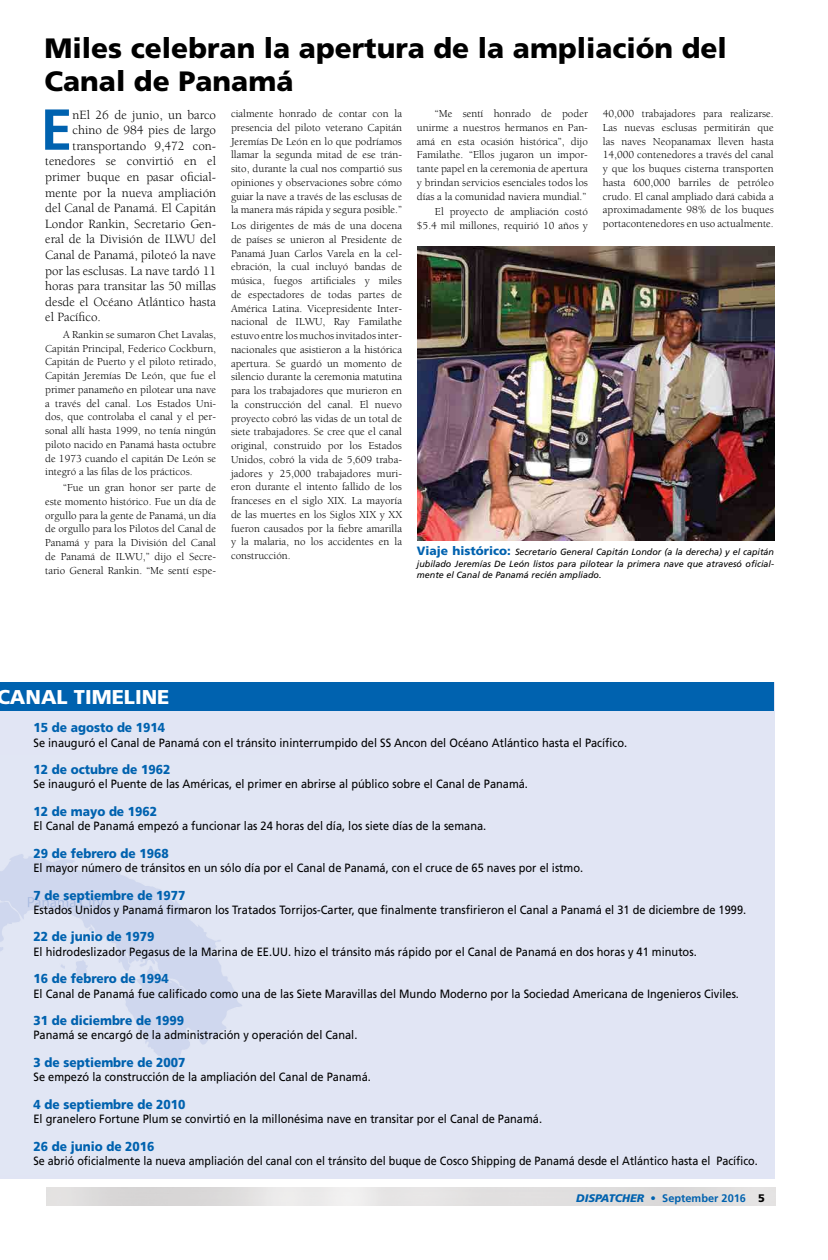
<style>
.page{position:relative;width:828px;height:1260px;background:#fff}
.page>*{position:absolute;margin:0;border:0;box-sizing:border-box;transform-origin:0 0}
.t1{font:700 57.7px "Frutiger";color:#0062af}
.t2{font:900 28px/33px "Frutiger";color:#000}
.t3{font:900 20px "Frutiger";color:#fff}
.t4{font:13px "Berkeley";color:#000}
.t5{font:900 13px "Frutiger";color:#0062af;scale:.92 1}
.t6{font:12px "Frutiger";color:#000;scale:.92 1}
.t7{font:12px "Frutiger";color:#000;scale:.9 1}
.t8{font:11px/13.8px "Berkeley";color:#000;text-align:justify}
.t9{font:700 11px "Frutiger";color:#0062af}
.t10{font:italic 9px/11.3px "Frutiger";color:#000;text-align:justify}
.s1{font-weight:900;font-style:normal;font-size:12px;color:#0062af}
.s2{font-weight:900;font-style:italic}
.s3{font-weight:900;color:#000}
</style>
<div class="page">
<div style="left:0;top:682px;width:774px;height:497px;background:#e1e5f4"></div>
<img style="left:0;top:854px;width:242px;height:219px">
<div style="left:0;top:682px;width:774px;height:29px;background:#0062af"></div>
<img style="left:417px;top:246px;width:357px;height:295px">
<h2 class="t2" style="left:44px;top:31px;width:684px">Miles celebran la apertura de la ampliación del<br>Canal de Panamá</h2>
<h1 class="t1" style="left:40px;top:96px;width:34px">E</h1>
<p class="t4" style="left:73px;top:108px;width:145px">nEl 26 de junio, un barco</p>
<p class="t4" style="left:73px;top:123px;width:145px">chino de 984 pies de largo</p>
<p class="t4" style="left:73px;top:139px;width:145px">transportando 9,472 con-</p>
<p class="t4" style="left:45px;top:154px;width:173px">tenedores se convirtió en el</p>
<p class="t4" style="left:45px;top:170px;width:173px">primer buque en pasar oficial-</p>
<p class="t4" style="left:45px;top:186px;width:172px">mente por la nueva ampliación</p>
<p class="t4" style="left:45px;top:201px;width:173px">del Canal de Panamá. El Capitán</p>
<p class="t4" style="left:45px;top:217px;width:172px">Londor Rankin, Secretario Gen-</p>
<p class="t4" style="left:45px;top:232px;width:172px">eral de la División de ILWU del</p>
<p class="t4" style="left:45px;top:248px;width:172px">Canal de Panamá, piloteó la nave</p>
<p class="t4" style="left:45px;top:264px;width:173px">por las esclusas. La nave tardó 11</p>
<p class="t4" style="left:45px;top:279px;width:172px">horas para transitar las 50 millas</p>
<p class="t4" style="left:45px;top:295px;width:173px">desde el Océano Atlántico hasta</p>
<p class="t4" style="left:45px;top:310px;width:57px">el Pacífico.</p>
<p class="t8" style="left:45px;top:328px;width:173px;text-indent:18px">A Rankin se sumaron Chet Lavalas, Capitán Principal, Federico Cockburn, Capitán de Puerto y el piloto retirado, Capitán Jeremías De León, que fue el primer panameño en pilotear una nave a través del canal. Los Estados Uni&shy;dos, que controlaba el canal y el per&shy;sonal allí hasta 1999, no tenía ningún piloto nacido en Panamá hasta octubre de 1973 cuando el capitán De León se integró a las filas de los prácticos.</p>
<p class="t8" style="left:45px;top:481px;width:173px;text-indent:18px">“Fue un gran honor ser parte de este momento histórico. Fue un día de orgullo para la gente de Panamá, un día de orgullo para los Pilotos del Canal de Panamá y para la División del Canal de Panamá de ILWU,” dijo el Secre&shy;tario General Rankin. “Me sentí espe-</p>
<p class="t8" style="left:231px;top:107px;width:173px">cialmente honrado de contar con la presencia del piloto veterano Capitán Jeremías De León en lo que podríamos llamar la segunda mitad de ese trán&shy;sito, durante la cual nos compartió sus opiniones y observaciones sobre cómo guiar la nave a través de las esclusas de la manera más rápida y segura posible.”</p>
<p class="t8" style="left:231px;top:219px;width:173px">Los dirigentes de más de una docena de países se unieron al Presidente de Panamá Juan Carlos Varela en la cel&shy;ebración, la cual incluyó bandas de música, fuegos artificiales y miles de espectadores de todas partes de América Latina. Vicepresidente Inter&shy;nacional de ILWU, Ray Familathe estuvo entre los muchos invitados inter&shy;nacionales que asistieron a la histórica apertura. Se guardó un momento de silencio durante la ceremonia matutina para los trabajadores que murieron en la construcción del canal. El nuevo proyecto cobró las vidas de un total de siete trabajadores. Se cree que el canal original, construido por los Estados Unidos, cobró la vida de 5,609 traba&shy;jadores y 25,000 trabajadores muri&shy;eron durante el intento fallido de los franceses en el siglo XIX. La mayoría de las muertes en los Siglos XIX y XX fueron causados por la fiebre amarilla y la malaria, no los accidentes en la construcción.</p>
<p class="t8" style="left:417px;top:107px;width:173px;text-indent:18px">“Me sentí honrado de poder unirme a nuestros hermanos en Pan&shy;amá en esta ocasión histórica”, dijo Familathe. “Ellos jugaron un impor&shy;tante papel en la ceremonia de apertura y brindan servicios esenciales todos los días a la comunidad naviera mundial.”</p>
<p class="t8" style="left:417px;top:205px;width:173px;text-align:right">El proyecto de ampliación costó $5.4 mil millones, requirió 10 años y</p>
<p class="t8" style="left:603px;top:107px;width:173px">40,000 trabajadores para realizarse.<br>Las nuevas esclusas permitirán que las naves Neopanamax lleven hasta 14,000 contenedores a través del canal y que los buques cisterna transporten hasta 600,000 barriles de petróleo crudo. El canal ampliado dará cabida a aproximadamente 98% de los buques portacontenedores en uso actualmente.</p>
<p class="t10" style="left:417px;top:546px;width:359px"><span class="s1">Viaje histórico:</span> Secretario General Capitán Londor (a la derecha) y el capitán jubilado Jeremías De León listos para pilotear la primera nave que atravesó oficial&shy;mente el Canal de Panamá recién ampliado.</p>
<h3 class="t3" style="left:-3px;top:685px;width:174px">CANAL TIMELINE</h3>
<p class="t5" style="left:34px;top:720px;width:145px">15 de agosto de 1914</p>
<p class="t6" style="left:34px;top:735px;width:647px">Se inauguró el Canal de Panamá con el tránsito ininterrumpido del SS Ancon del Océano Atlántico hasta el Pacífico.</p>
<p class="t5" style="left:34px;top:762px;width:150px">12 de octubre de 1962</p>
<p class="t6" style="left:34px;top:777px;width:539px">Se inauguró el Puente de las Américas, el primer en abrirse al público sobre el Canal de Panamá.</p>
<p class="t5" style="left:34px;top:803px;width:136px">12 de mayo de 1962</p>
<p class="t6" style="left:34px;top:819px;width:494px">El Canal de Panamá empezó a funcionar las 24 horas del día, los siete días de la semana.</p>
<p class="t5" style="left:34px;top:845px;width:149px">29 de febrero de 1968</p>
<p class="t6" style="left:34px;top:861px;width:599px">El mayor número de tránsitos en un sólo día por el Canal de Panamá, con el cruce de 65 naves por el istmo.</p>
<p class="t5" style="left:34px;top:887px;width:167px">7 de septiembre de 1977</p>
<p class="t6" style="left:34px;top:903px;width:776px">Estados Unidos y Panamá firmaron los Tratados Torrijos-Carter, que finalmente transfirieron el Canal a Panamá el 31 de diciembre de 1999.</p>
<p class="t5" style="left:34px;top:929px;width:133px">22 de junio de 1979</p>
<p class="t6" style="left:34px;top:945px;width:722px">El hidrodeslizador Pegasus de la Marina de EE.UU. hizo el tránsito más rápido por el Canal de Panamá en dos horas y 41 minutos.</p>
<p class="t5" style="left:34px;top:971px;width:149px">16 de febrero de 1994</p>
<p class="t6" style="left:34px;top:986px;width:768px">El Canal de Panamá fue calificado como una de las Siete Maravillas del Mundo Moderno por la Sociedad Americana de Ingenieros Civiles.</p>
<p class="t5" style="left:34px;top:1013px;width:165px">31 de diciembre de 1999</p>
<p class="t6" style="left:34px;top:1028px;width:354px">Panamá se encargó de la administración y operación del Canal.</p>
<p class="t5" style="left:34px;top:1054px;width:167px">3 de septiembre de 2007</p>
<p class="t6" style="left:34px;top:1070px;width:368px">Se empezó la construcción de la ampliación del Canal de Panamá.</p>
<p class="t5" style="left:34px;top:1096px;width:167px">4 de septiembre de 2010</p>
<p class="t6" style="left:34px;top:1112px;width:554px">El granelero Fortune Plum se convirtió en la millonésima nave en transitar por el Canal de Panamá.</p>
<p class="t5" style="left:34px;top:1138px;width:133px">26 de junio de 2016</p>
<p class="t7" style="left:34px;top:1154px;width:806px">Se abrió oficialmente la nueva ampliación del canal con el tránsito del buque de Cosco Shipping de Panamá desde el Atlántico hasta el Pacífico.</p>
<p class="t9" style="left:576px;top:1192px;width:190px"><span class="s2">DISPATCHER</span> • September 2016 <span class="s3">5</span></p>
</div>
